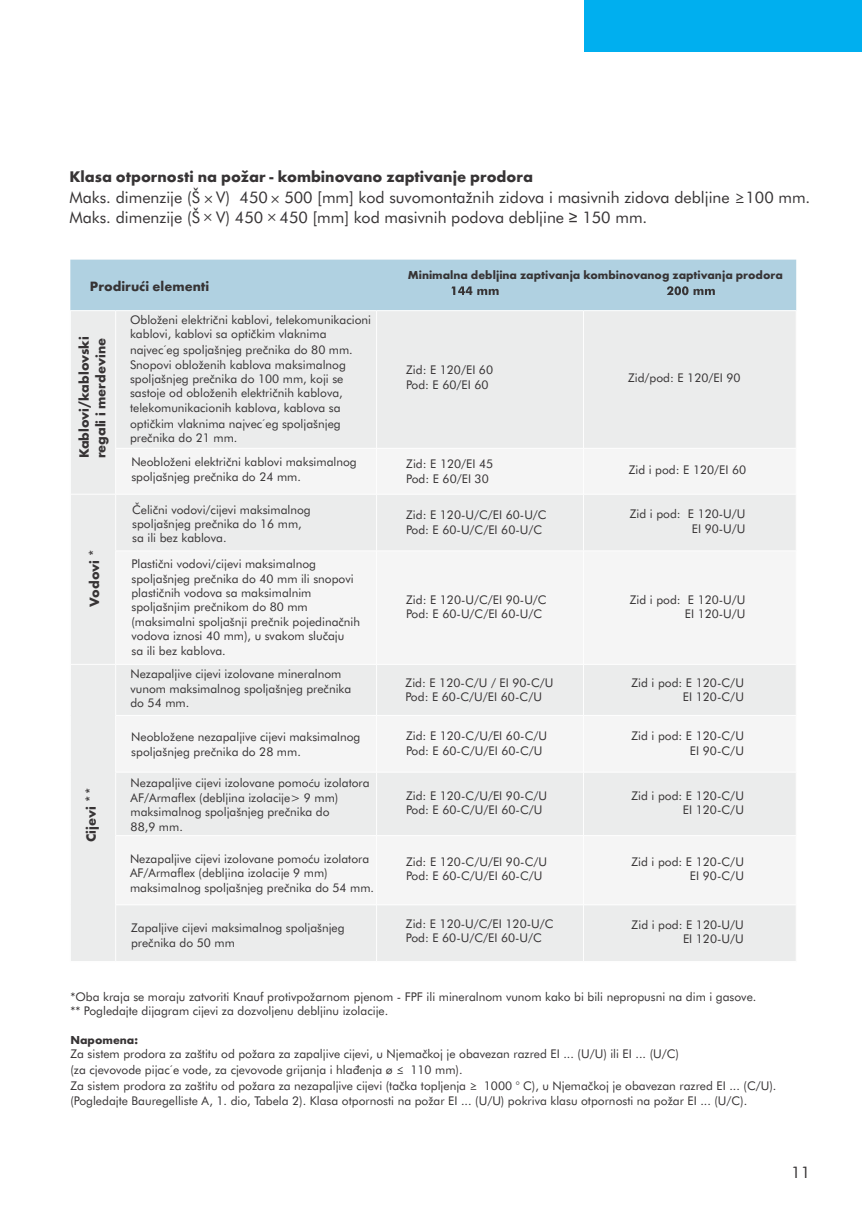
<style>
.page{position:relative;width:862px;height:1214px;background:#fff}
.page>*{position:absolute;margin:0;border:0;box-sizing:border-box;transform-origin:0 0}
.t1{font:16px/19.4px "Futura BT";color:#373435}
.t2{font:700 16px "Futura";color:#373435}
.t3{font:700 14px/16.8px "Futura";color:#373435}
.t4{font:12px/14.4px "Futura BT";color:#373435}
.t5{font:700 12px "Futura";color:#373435}
.s1{color:#fefefe}
.s2{font-family:"Segoe UI"}
.s3{font-family:"Arial"}
.s4{font-family:"Futura Boo"}
</style>
<div class="page">
<div style="left:584px;top:0;width:278px;height:51px;background:#00afef"></div>
<div style="left:71px;top:311px;width:725px;height:650px;background:#ebecec"></div>
<svg style="left:116px;top:449px;width:680px;height:455px;fill:#f5f5f5"></svg>
<hr style="left:376px;top:448px;width:207px;height:1px;background:#fefefe">
<hr style="left:583px;top:311px;width:1px;height:137px;background:#fefefe">
<hr style="left:583px;top:448px;width:213px;height:1px;background:#fefefe">
<hr style="left:583px;top:448px;width:1px;height:46px;background:#fefefe">
<hr style="left:583px;top:494px;width:1px;height:56px;background:#fefefe">
<hr style="left:583px;top:551px;width:1px;height:113px;background:#fefefe">
<hr style="left:583px;top:664px;width:1px;height:51px;background:#fefefe">
<hr style="left:583px;top:715px;width:1px;height:56px;background:#fefefe">
<hr style="left:583px;top:772px;width:1px;height:63px;background:#fefefe">
<hr style="left:583px;top:835px;width:1px;height:69px;background:#fefefe">
<hr style="left:583px;top:905px;width:1px;height:56px;background:#fefefe">
<hr style="left:376px;top:494px;width:207px;height:1px;background:#fefefe">
<hr style="left:376px;top:550px;width:207px;height:1px;background:#fefefe">
<hr style="left:376px;top:664px;width:207px;height:1px;background:#fefefe">
<hr style="left:376px;top:715px;width:207px;height:1px;background:#fefefe">
<hr style="left:376px;top:771px;width:207px;height:1px;background:#fefefe">
<hr style="left:376px;top:835px;width:207px;height:1px;background:#fefefe">
<hr style="left:376px;top:904px;width:207px;height:1px;background:#fefefe">
<hr style="left:583px;top:494px;width:213px;height:1px;background:#fefefe">
<hr style="left:583px;top:550px;width:213px;height:1px;background:#fefefe">
<hr style="left:583px;top:664px;width:213px;height:1px;background:#fefefe">
<hr style="left:583px;top:715px;width:213px;height:1px;background:#fefefe">
<hr style="left:583px;top:771px;width:213px;height:1px;background:#fefefe">
<hr style="left:583px;top:835px;width:213px;height:1px;background:#fefefe">
<hr style="left:583px;top:904px;width:213px;height:1px;background:#fefefe">
<hr style="left:115px;top:311px;width:1px;height:137px;background:#fefefe">
<hr style="left:376px;top:311px;width:1px;height:137px;background:#fefefe">
<hr style="left:115px;top:448px;width:261px;height:1px;background:#fefefe">
<hr style="left:115px;top:448px;width:1px;height:46px;background:#fefefe">
<hr style="left:376px;top:448px;width:1px;height:46px;background:#fefefe">
<hr style="left:70px;top:494px;width:46px;height:1px;background:#fefefe">
<hr style="left:116px;top:494px;width:260px;height:1px;background:#fefefe">
<hr style="left:115px;top:494px;width:1px;height:56px;background:#fefefe">
<hr style="left:376px;top:494px;width:1px;height:56px;background:#fefefe">
<hr style="left:115px;top:550px;width:261px;height:1px;background:#fefefe">
<hr style="left:115px;top:551px;width:1px;height:113px;background:#fefefe">
<hr style="left:376px;top:551px;width:1px;height:113px;background:#fefefe">
<hr style="left:116px;top:664px;width:260px;height:1px;background:#fefefe">
<hr style="left:376px;top:664px;width:1px;height:51px;background:#fefefe">
<hr style="left:376px;top:772px;width:1px;height:63px;background:#fefefe">
<hr style="left:115px;top:835px;width:261px;height:1px;background:#fefefe">
<hr style="left:376px;top:835px;width:1px;height:69px;background:#fefefe">
<hr style="left:115px;top:904px;width:261px;height:1px;background:#fefefe">
<hr style="left:376px;top:905px;width:1px;height:56px;background:#fefefe">
<hr style="left:115px;top:715px;width:261px;height:1px;background:#fefefe">
<hr style="left:376px;top:715px;width:1px;height:56px;background:#fefefe">
<hr style="left:115px;top:771px;width:261px;height:1px;background:#fefefe">
<hr style="left:70px;top:664px;width:46px;height:1px;background:#fefefe">
<hr style="left:115px;top:664px;width:1px;height:51px;background:#fefefe">
<hr style="left:115px;top:715px;width:1px;height:56px;background:#fefefe">
<hr style="left:115px;top:772px;width:1px;height:63px;background:#fefefe">
<hr style="left:115px;top:835px;width:1px;height:69px;background:#fefefe">
<hr style="left:115px;top:905px;width:1px;height:56px;background:#fefefe">
<div style="left:70px;top:259px;width:726px;height:51px;background:#b0d1e1"></div>
<h1 class="t2" style="left:69px;top:166px;width:465px">Klasa otpornosti na požar - kombinovano zaptivanje prodora</h1>
<h1 class="t1" style="left:69px;top:189px;width:742px">Maks. dimenzije (Š <span class="s1">x</span> V) 450 <span class="s1">x</span> 500 [mm] kod suvomontažnih zidova i masivnih zidova debljine <span class="s2">≥</span>100 mm.<br>Maks. dimenzije (Š <span class="s1">x</span> V) 450 <span class="s1">x</span> 450 [mm] kod masivnih podova debljine <span class="s3">≥</span> 150 mm.</h1>
<p class="t3" style="left:90px;top:277px;width:121px">Prodirući elementi</p>
<p class="t3" style="left:75px;top:458px;width:124px;rotate:-90deg">Kablovi/kablovski regali i merdevine</p>
<p class="t3" style="left:86px;top:606px;width:60px;rotate:-90deg">Vodovi *</p>
<p class="t3" style="left:83px;top:842px;width:57px;rotate:-90deg">Cijevi **</p>
<p class="t4" style="left:130px;top:313px;width:242px">Obloženi električni kablovi, telekomunikacioni kablovi, kablovi sa optičkim vlaknima</p>
<p class="t4" style="left:130px;top:344px;width:224px">najvec<span class="s2">́</span>eg spoljašnjeg prečnika do 80 mm.<br>Snopovi obloženih kablova maksimalnog spoljašnjeg prečnika do 100 mm, koji se sastoje od obloženih električnih kablova, telekomunikacionih kablova, kablova sa</p>
<p class="t4" style="left:130px;top:417px;width:212px">optičkim vlaknima najvec<span class="s2">́</span>eg spoljašnjeg prečnika do 21 mm.</p>
<p class="t4" style="left:131px;top:456px;width:227px">Neobloženi električni kablovi maksimalnog spoljašnjeg prečnika do 24 mm.</p>
<p class="t4" style="left:132px;top:503px;width:180px">Čelični vodovi/cijevi maksimalnog spoljašnjeg prečnika do 16 mm, sa ili bez kablova.</p>
<p class="t4" style="left:131px;top:557px;width:230px">Plastični vodovi/cijevi maksimalnog spoljašnjeg prečnika do 40 mm ili snopovi plastičnih vodova sa maksimalnim spoljašnjim prečnikom do 80 mm (maksimalni spoljašnji prečnik pojedinačnih vodova iznosi 40 mm), u svakom slučaju<br>sa ili bez kablova.</p>
<p class="t4" style="left:130px;top:668px;width:222px">Nezapaljive cijevi izolovane mineralnom vunom maksimalnog spoljašnjeg prečnika do 54 mm.</p>
<p class="t4" style="left:131px;top:730px;width:231px">Neobložene nezapaljive cijevi maksimalnog spoljašnjeg prečnika do 28 mm.</p>
<p class="t4" style="left:131px;top:776px;width:240px">Nezapaljive cijevi izolovane pomo<span class="s4">ć</span>u izolatora AF/Armaflex (debljina izolacije&gt; 9 mm) maksimalnog spoljašnjeg prečnika do<br>88,9 mm.</p>
<p class="t4" style="left:130px;top:852px;width:246px">Nezapaljive cijevi izolovane pomoću izolatora<br>AF/Armaflex (debljina izolacije 9 mm) maksimalnog spoljašnjeg prečnika do 54 mm.</p>
<p class="t4" style="left:131px;top:921px;width:215px">Zapaljive cijevi maksimalnog spoljašnjeg prečnika do 50 mm</p>
<p class="t5" style="left:408px;top:267px;width:376px">Minimalna debljina zaptivanja kombinovanog zaptivanja prodora</p>
<p class="t4" style="left:406px;top:364px;width:89px">Zid: E 120/EI 60<br>Pod: E 60/EI 60</p>
<p class="t4" style="left:628px;top:371px;width:114px">Zid/pod: E 120/EI 90</p>
<p class="t4" style="left:406px;top:457px;width:89px">Zid: E 120/EI 45<br>Pod: E 60/EI 30</p>
<p class="t4" style="left:629px;top:464px;width:119px">Zid i pod: E 120/EI 60</p>
<p class="t4" style="left:406px;top:509px;width:142px">Zid: E 120-U/C/EI 60-U/C<br>Pod: E 60-U/C/EI 60-U/C</p>
<p class="t4" style="left:630px;top:508px;width:117px;text-align:right">Zid i pod: E 120-U/U<br>EI 90-U/U</p>
<p class="t4" style="left:406px;top:593px;width:142px">Zid: E 120-U/C/EI 90-U/C<br>Pod: E 60-U/C/EI 60-U/C</p>
<p class="t4" style="left:630px;top:593px;width:117px;text-align:right">Zid i pod: E 120-U/U<br>EI 120-U/U</p>
<p class="t4" style="left:405px;top:676px;width:150px">Zid: E 120-C/U / EI 90-C/U<br>Pod: E 60-C/U/EI 60-C/U</p>
<p class="t4" style="left:631px;top:676px;width:114px;text-align:right">Zid i pod: E 120-C/U<br>EI 120-C/U</p>
<p class="t4" style="left:406px;top:730px;width:142px">Zid: E 120-C/U/EI 60-C/U<br>Pod: E 60-C/U/EI 60-C/U</p>
<p class="t4" style="left:631px;top:730px;width:114px;text-align:right">Zid i pod: E 120-C/U<br>EI 90-C/U</p>
<p class="t4" style="left:406px;top:789px;width:142px">Zid: E 120-C/U/EI 90-C/U<br>Pod: E 60-C/U/EI 60-C/U</p>
<p class="t4" style="left:631px;top:789px;width:114px;text-align:right">Zid i pod: E 120-C/U<br>EI 120-C/U</p>
<p class="t4" style="left:406px;top:855px;width:142px">Zid: E 120-C/U/EI 90-C/U<br>Pod: E 60-C/U/EI 60-C/U</p>
<p class="t4" style="left:631px;top:855px;width:114px;text-align:right">Zid i pod: E 120-C/U<br>EI 90-C/U</p>
<p class="t4" style="left:406px;top:917px;width:149px">Zid: E 120-U/C/EI 120-U/C<br>Pod: E 60-U/C/EI 60-U/C</p>
<p class="t4" style="left:631px;top:918px;width:114px;text-align:right">Zid i pod: E 120-U/U<br>EI 120-U/U</p>
<p class="t4" style="left:70px;top:990px;width:687px">*Oba kraja se moraju zatvoriti Knauf protivpožarnom pjenom - FPF ili mineralnom vunom kako bi bili nepropusni na dim i gasove. ** Pogledajte dijagram cijevi za dozvoljenu debljinu izolacije.</p>
<p class="t5" style="left:70px;top:1032px;width:69px">Napomena:</p>
<p class="t4" style="left:70px;top:1047px;width:707px;line-height:15.8px">Za sistem prodora za zaštitu od požara za zapaljive cijevi, u Njemačkoj je obavezan razred EI ... (U/U) ili EI ... (U/C)<br>(za cjevovode pijac<span class="s2">́</span>e vode, za cjevovode grijanja i hlađenja ø <span class="s2">≤</span> 110 mm).<br>Za sistem prodora za zaštitu od požara za nezapaljive cijevi (tačka topljenja <span class="s2">≥</span> 1000 ° C), u Njemačkoj je obavezan razred EI ... (C/U).</p>
<p class="t4" style="left:70px;top:1094px;width:678px">(Pogledajte Bauregelliste A, 1. dio, Tabela 2). Klasa otpornosti na požar EI ... (U/U) pokriva klasu otpornosti na požar EI ... (U/C).</p>
<h1 class="t1" style="left:791px;top:1164px;width:20px">11</h1>
</div>
